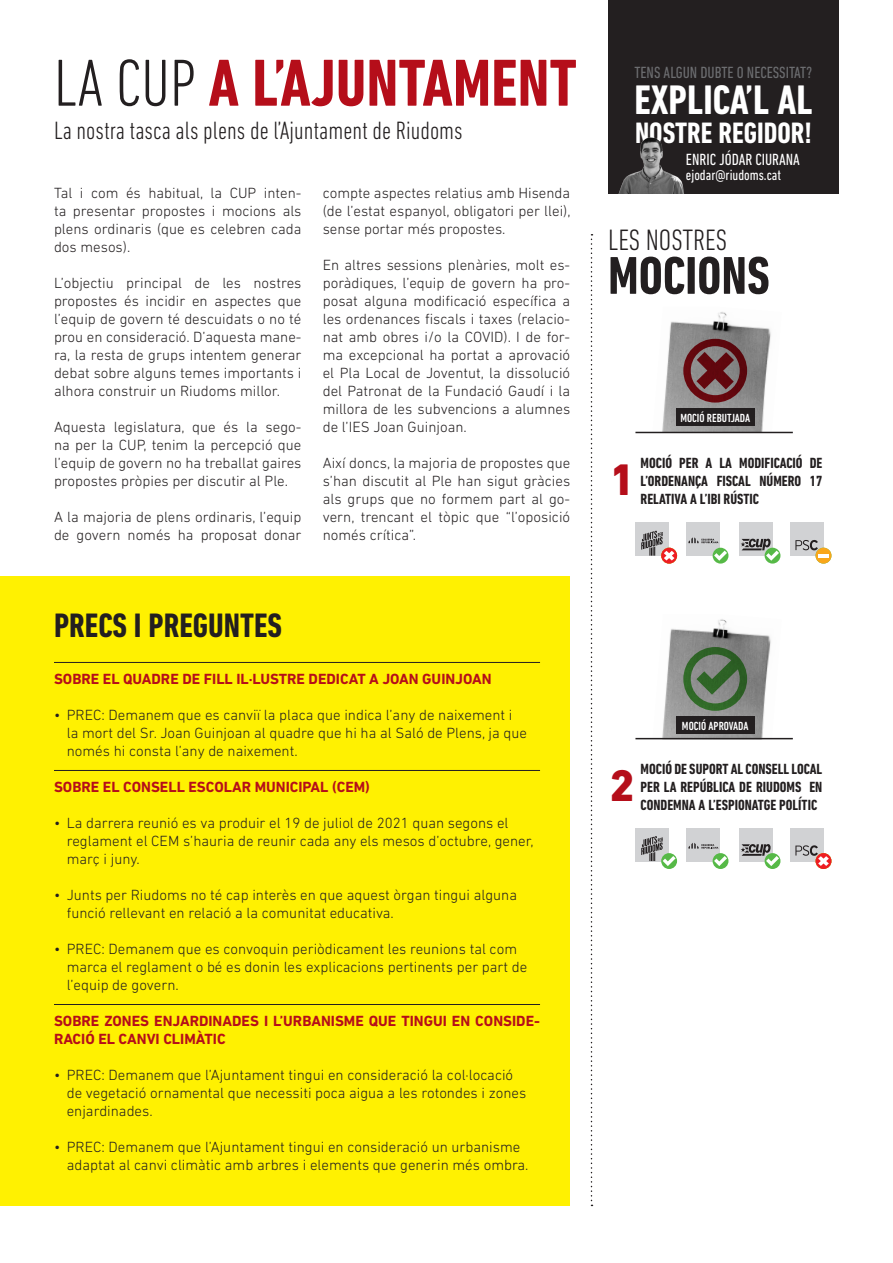
<style>
.page{position:relative;width:893px;height:1263px;background:#fff}
.page>*{position:absolute;margin:0;border:0;box-sizing:border-box;transform-origin:0 0}
.t1{font:700 condensed 67.5px "DIN Next LT Pro";color:#b50e1a}
.t2{font:700 condensed 54px "DIN Next LT Pro";color:#231f20}
.t3{font:800 45px "DIN Next LT Pro";color:#b50e1a}
.t4{font:700 condensed 42px "DIN Next LT Pro";color:#fff}
.t5{font:700 condensed 34.5px "DIN Next LT Pro";color:#231f20}
.t6{font:700 condensed 30px "DIN Next LT Pro";color:#fff}
.t7{font:300 condensed 30px "DIN Next LT Pro";color:#231f20}
.t8{font:300 condensed 25.5px "DIN Next LT Pro";color:#231f20}
.t9{font:condensed 16.5px "DIN Next LT Pro";color:#6c6d70}
.t10{font:condensed 16.5px "DIN Next LT Pro";color:#fff}
.t11{font:300 15px/18px "DIN Next LT Pro";color:#231f20}
.t12{font:700 15px/18px "DIN Next LT Pro";color:#b50e1a}
.t13{font:700 condensed 15px/18px "DIN Next LT Pro";color:#231f20;text-align:justify}
.t14{font:condensed 15px "DIN Next LT Pro";color:#fff}
.t15{font:500 condensed 12px "DIN Next LT Pro";color:#fff}
.s1{font-weight:300;color:#231f20}
</style>
<div class="page">
<div style="left:608px;top:0;width:231px;height:194px;background:#231f20"></div>
<img style="left:652px;top:619px;width:130px;height:119px">
<div style="left:0;top:577px;width:570px;height:629px;background:#fff101"></div>
<hr style="left:54px;top:662px;width:486px;height:1px;background:#231f20">
<hr style="left:54px;top:770px;width:486px;height:1px;background:#231f20">
<hr style="left:54px;top:1004px;width:486px;height:1px;background:#231f20">
<hr style="left:635px;top:738px;width:158px;height:1px;background:#231f20">
<img style="left:652px;top:312px;width:130px;height:120px">
<svg style="left:591px;top:234px;width:1px;height:972px"></svg>
<div style="left:687px;top:522px;width:33px;height:34px;background:#d1d2d4"></div>
<div style="left:687px;top:828px;width:33px;height:33px;background:#d1d2d4"></div>
<div style="left:635px;top:522px;width:34px;height:34px;background:#d1d2d4"></div>
<div style="left:635px;top:828px;width:34px;height:33px;background:#d1d2d4"></div>
<div style="left:739px;top:522px;width:33px;height:34px;background:#d1d2d4"></div>
<div style="left:739px;top:828px;width:33px;height:33px;background:#d1d2d4"></div>
<div style="left:790px;top:522px;width:33px;height:34px;background:#d1d2d4"></div>
<div style="left:790px;top:828px;width:33px;height:33px;background:#d1d2d4"></div>
<img style="left:618px;top:137px;width:66px;height:57px">
<svg style="left:765px;top:548px;width:15px;height:16px"></svg>
<svg style="left:741px;top:539px;width:38px;height:22px"></svg>
<svg style="left:765px;top:853px;width:15px;height:16px"></svg>
<svg style="left:741px;top:844px;width:38px;height:22px"></svg>
<svg style="left:816px;top:548px;width:15px;height:16px"></svg>
<svg style="left:795px;top:540px;width:35px;height:21px"></svg>
<div style="left:816px;top:853px;width:15px;height:16px;background:#ee1d23;border-radius:50%"></div>
<svg style="left:795px;top:845px;width:35px;height:21px"></svg>
<svg style="left:713px;top:548px;width:15px;height:16px"></svg>
<svg style="left:714px;top:551px;width:13px;height:10px"></svg>
<svg style="left:713px;top:853px;width:15px;height:16px"></svg>
<svg style="left:714px;top:856px;width:13px;height:10px"></svg>
<svg style="left:661px;top:548px;width:16px;height:16px"></svg>
<svg style="left:641px;top:530px;width:35px;height:31px"></svg>
<svg style="left:661px;top:853px;width:16px;height:16px"></svg>
<svg style="left:641px;top:836px;width:35px;height:30px"></svg>
<hr style="left:635px;top:432px;width:158px;height:1px;background:#231f20">
<svg style="left:688px;top:537px;width:30px;height:6px"></svg>
<svg style="left:688px;top:843px;width:30px;height:6px"></svg>
<svg style="left:683px;top:339px;width:64px;height:64px;background:#75474a"></svg>
<div style="left:676px;top:408px;width:78px;height:18px;background:#231f20"></div>
<div style="left:676px;top:716px;width:78px;height:18px;background:#231f20"></div>
<svg style="left:683px;top:647px;width:64px;height:64px;background:#61795d"></svg>
<h1 class="t1" style="left:54px;top:45px;width:524px"><span class="s1">LA CUP</span> A L’AJUNTAMENT</h1>
<h3 class="t8" style="left:54px;top:116px;width:410px">La nostra tasca als plens de l’Ajuntament de Riudoms</h3>
<p class="t9" style="left:634px;top:63px;width:180px">TENS ALGUN DUBTE O NECESSITAT?</p>
<h3 class="t4" style="left:634px;top:76px;width:180px">EXPLICA’L AL</h3>
<h3 class="t6" style="left:635px;top:115px;width:178px">NOSTRE REGIDOR!</h3>
<p class="t10" style="left:686px;top:150px;width:116px">ENRIC JÓDAR CIURANA</p>
<p class="t14" style="left:686px;top:166px;width:97px">ejodar@riudoms.cat</p>
<p class="t11" style="left:54px;top:184px;width:249px;text-align:justify">Tal i com és habitual, la CUP inten&shy;ta presentar propostes i mocions als plens ordinaris (que es celebren cada dos mesos).</p>
<p class="t11" style="left:54px;top:274px;width:249px;text-align:justify">L’objectiu principal de les nostres propostes és incidir en aspectes que l’equip de govern té descuidats o no té prou en consideració. D’aquesta mane&shy;ra, la resta de grups intentem generar debat sobre alguns temes importants i alhora construir un Riudoms millor.</p>
<p class="t11" style="left:54px;top:418px;width:249px;text-align:justify">Aquesta legislatura, que és la sego&shy;na per la CUP, tenim la percepció que l’equip de govern no ha treballat gaires propostes pròpies per discutir al Ple.</p>
<p class="t11" style="left:54px;top:508px;width:249px">A la majoria de plens ordinaris, l’equip de govern només ha proposat donar</p>
<p class="t11" style="left:323px;top:184px;width:249px;text-align:justify">compte aspectes relatius amb Hisenda (de l’estat espanyol, obligatori per llei), sense portar més propostes.</p>
<p class="t11" style="left:323px;top:256px;width:249px;text-align:justify">En altres sessions plenàries, molt es&shy;poràdiques, l’equip de govern ha pro&shy;posat alguna modificació específica a les ordenances fiscals i taxes (relacio&shy;nat amb obres i/o la COVID). I de for&shy;ma excepcional ha portat a aprovació el Pla Local de Joventut, la dissolució del Patronat de la Fundació Gaudí i la millora de les subvencions a alumnes de l’IES Joan Guinjoan.</p>
<p class="t11" style="left:323px;top:454px;width:249px;text-align:justify">Així doncs, la majoria de propostes que s’han discutit al Ple han sigut gràcies als grups que no formem part al go&shy;vern, trencant el tòpic que “l’oposició només crítica”.</p>
<p class="t13" style="left:641px;top:454px;width:183px">MOCIÓ PER A LA MODIFICACIÓ DE L’ORDENANÇA FISCAL NÚMERO 17<br>RELATIVA A L’IBI RÚSTIC</p>
<h3 class="t7" style="left:608px;top:223px;width:121px">LES NOSTRES</h3>
<h2 class="t2" style="left:608px;top:245px;width:163px">MOCIONS</h2>
<p class="t15" style="left:680px;top:411px;width:71px">MOCIÓ REBUTJADA</p>
<h3 class="t3" style="left:609px;top:453px;width:27px">1</h3>
<h3 class="t5" style="left:54px;top:606px;width:230px">PRECS I PREGUNTES</h3>
<p class="t12" style="left:54px;top:670px;width:439px">SOBRE EL QUADRE DE FILL IL·LUSTRE DEDICAT A JOAN GUINJOAN</p>
<p class="t11" style="left:67px;top:706px;width:462px;text-indent:-13px">• PREC: Demanem que es canviï la placa que indica l’any de naixement i la mort del Sr. Joan Guinjoan al quadre que hi ha al Saló de Plens, ja que només hi consta l’any de naixement.</p>
<p class="t12" style="left:54px;top:778px;width:317px">SOBRE EL CONSELL ESCOLAR MUNICIPAL (CEM)</p>
<p class="t11" style="left:67px;top:814px;width:469px;text-indent:-13px">• La darrera reunió es va produir el 19 de juliol de 2021 quan segons el reglament el CEM s’hauria de reunir cada any els mesos d’octubre, gener, març i juny.</p>
<p class="t11" style="left:67px;top:886px;width:452px;text-indent:-13px">• Junts per Riudoms no té cap interès en que aquest òrgan tingui alguna funció rellevant en relació a la comunitat educativa.</p>
<p class="t11" style="left:67px;top:940px;width:462px;text-indent:-13px">• PREC: Demanem que es convoquin periòdicament les reunions tal com marca el reglament o bé es donin les explicacions pertinents per part de l’equip de govern.</p>
<p class="t12" style="left:54px;top:1012px;width:488px">SOBRE ZONES ENJARDINADES I L’URBANISME QUE TINGUI EN CONSIDE-<br>RACIÓ EL CANVI CLIMÀTIC</p>
<p class="t11" style="left:67px;top:1066px;width:461px;text-indent:-13px">• PREC: Demanem que l’Ajuntament tingui en consideració la col·locació de vegetació ornamental que necessiti poca aigua a les rotondes i zones enjardinades.</p>
<p class="t11" style="left:67px;top:1138px;width:463px;text-indent:-13px">• PREC: Demanem que l’Ajuntament tingui en consideració un urbanisme adaptat al canvi climàtic amb arbres i elements que generin més ombra.</p>
<p class="t15" style="left:682px;top:719px;width:68px">MOCIÓ APROVADA</p>
<h3 class="t3" style="left:609px;top:759px;width:27px">2</h3>
<p class="t13" style="left:641px;top:760px;width:183px">MOCIÓ DE SUPORT AL CONSELL LOCAL PER LA REPÚBLICA DE RIUDOMS EN CONDEMNA A L’ESPIONATGE POLÍTIC</p>
</div>
